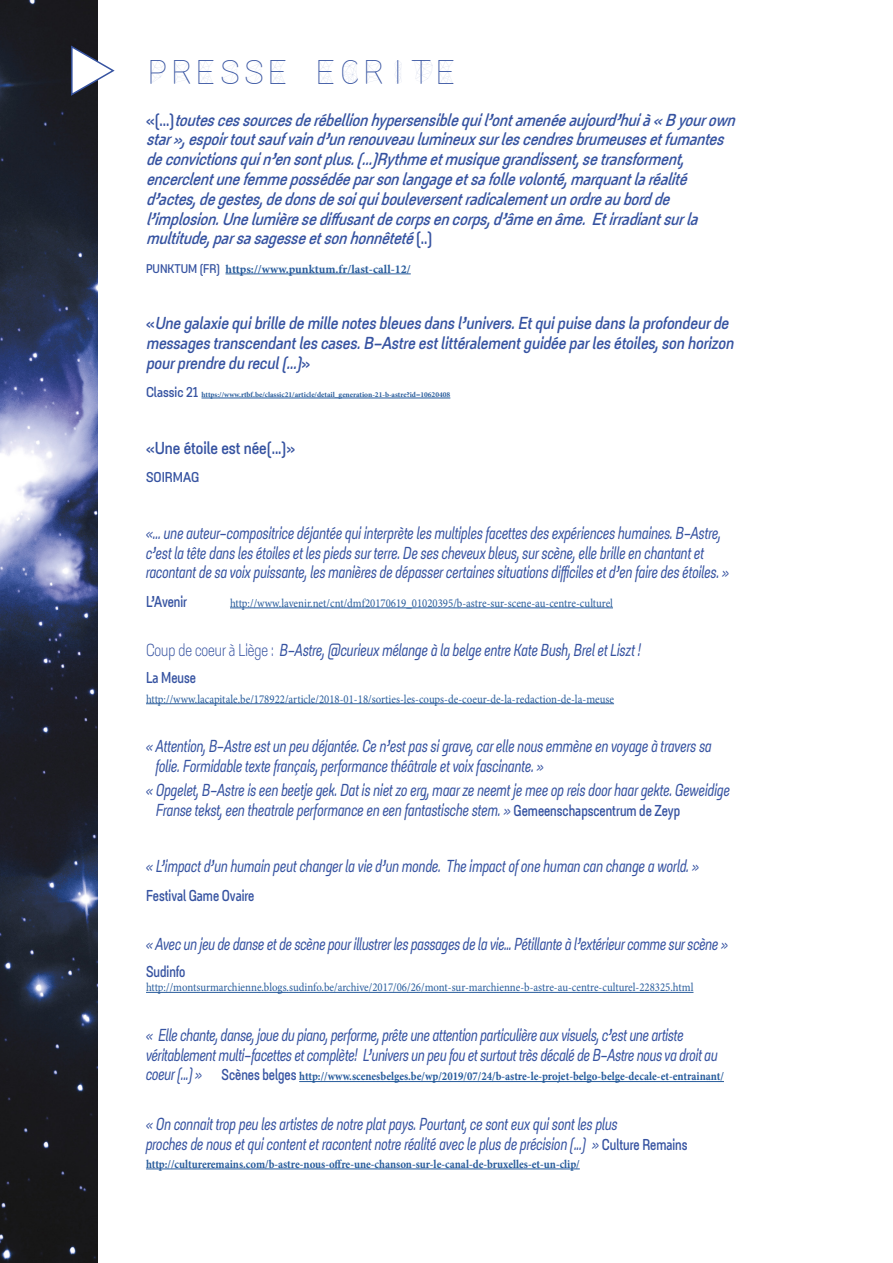
<style>
.page{position:relative;width:893px;height:1263px;background:#fff}
.page>*{position:absolute;margin:0;border:0;box-sizing:border-box;transform-origin:0 0}
.t1{font:24px "Amethyst";color:#3653a1}
.t2{font:italic 600 16.5px/19.8px "Itaca";color:#3653a1;scale:.9 1}
.t3{font:italic 700 16.5px/19.8px "Itaca";color:#3653a1}
.t4{font:700 16.5px "Itaca";color:#3653a1}
.t5{font:700 15px "Itaca";color:#3653a1;scale:.9 1}
.t6{font:700 13.5px "Itaca";color:#3653a1}
.t7{font:12px "Minion Pro";color:#275b9b;scale:.9 1}
.t8{font:700 12px "Minion Pro";color:#275b9b;scale:.9 1}
.t9{font:700 12px "Minion Pro";color:#275b9b}
.t10{font:700 7.5px "Minion Pro";color:#275b9b}
.s1{color:#fff}
.s2{font-style:normal}
.s3{font-family:"Itaca";color:#3653a1}
.s4{font-family:"Itaca";font-size:13.5px;color:#3653a1}
.s5{font-weight:400;font-style:normal}
.s6{font-weight:700;font-style:normal;font-size:15px}
.s7{font-family:"Itaca";font-weight:600;font-style:italic;font-size:16.5px;color:#3653a1}
.s8{font-family:"Itaca";font-size:15px;color:#3653a1}
</style>
<div class="page">
<img style="left:0;top:0;width:98px;height:1263px">
<hr style="left:226px;top:274px;width:185px;height:1px;background:#275b9b">
<hr style="left:202px;top:398px;width:248px;height:1px;background:#275b9b">
<hr style="left:230px;top:607px;width:383px;height:1px;background:#275b9b">
<hr style="left:146px;top:703px;width:468px;height:1px;background:#275b9b">
<hr style="left:146px;top:992px;width:547px;height:1px;background:#275b9b">
<hr style="left:299px;top:1081px;width:425px;height:1px;background:#275b9b">
<hr style="left:146px;top:1168px;width:434px;height:1px;background:#275b9b">
<svg style="left:70px;top:43px;width:45px;height:55px"></svg>
<h1 class="t1" style="left:68px;top:62px;width:391px"><span class="s1">◆</span> PRESSE ECRITE</h1>
<p class="t3" style="left:146px;top:109px;width:597px"><span class="s2">« ( . . . )</span> toutescessourcesderébellionhypersensiblequil’ontamenéeaujourd’huià«Byourown star», espoirtoutsaufvaind’unrenouveaulumineuxsurlescendresbrumeusesetfumantes deconvictionsquin’ensontplus.(...)Rythmeetmusiquegrandissent, setransforment, encerclentunefemmepossédéeparsonlangageetsafollevolonté, marquantlaréalité d’actes, degestes, dedonsdesoiquibouleversentradicalementunordreaubordde l’implosion.Unelumièresediffusantdecorpsencorps, d’âmeenâme.Etirradiantsurla multitude, parsasagesseetsonhonnêteté<span class="s2">( . . )</span></p>
<p class="t9" style="left:146px;top:260px;width:266px"><span class="s3">PUNKTUM (FR)</span> https://www.punktum.fr/last-call-12/</p>
<p class="t3" style="left:146px;top:312px;width:593px"><span class="s2">«</span> Unegalaxiequibrilledemillenotesbleuesdansl’univers.Etquipuisedanslaprofondeurde messagestranscendantlescases.B-Astreestlittéralementguidéeparlesétoiles, sonhorizon pourprendredurecul(...)<span class="s2">»</span></p>
<p class="t10" style="left:146px;top:389px;width:306px"><span class="s4">Classic 21</span> https://www.rtbf.be/classic21/article/detail_generation-21-b-astre?id=10620408</p>
<p class="t4" style="left:146px;top:434px;width:151px">«Une étoile est née(...)»</p>
<p class="t6" style="left:146px;top:466px;width:55px">SOIRMAG</p>
<p class="t2" style="left:146px;top:522px;width:649px">«... une auteur-compositrice déjantée qui interprète les multiples facettes des expériences humaines. B-Astre, c’est la tête dans les étoiles et les pieds sur terre. De ses cheveux bleus, sur scène, elle brille en chantant et racontant de sa voix puissante, les manières de dépasser certaines situations difficiles et d’en faire des étoiles. »</p>
<p class="t5" style="left:146px;top:589px;width:47px">L’Avenir</p>
<p class="t7" style="left:230px;top:595px;width:427px">http://www.lavenir.net/cnt/dmf20170619_01020395/b-astre-sur-scene-au-centre-culturel</p>
<p class="t2" style="left:146px;top:639px;width:552px"><span class="s5">Coup de coeur à Liège :</span> B-Astre, @curieux mélange à la belge entre Kate Bush, Brel et Liszt !</p>
<p class="t5" style="left:146px;top:665px;width:57px">La Meuse</p>
<p class="t7" style="left:146px;top:691px;width:521px">http://www.lacapitale.be/178922/article/2018-01-18/sorties-les-coups-de-coeur-de-la-redaction-de-la-meuse</p>
<p class="t2" style="left:156px;top:735px;width:619px;text-indent:-10px">« Attention, B-Astre est un peu déjantée. Ce n’est pas si grave, car elle nous emmène en voyage à travers sa folie. Formidable texte français, performance théâtrale et voix fascinante. »</p>
<p class="t2" style="left:156px;top:779px;width:639px;text-indent:-10px">« Opgelet, B-Astre is een beetje gek. Dat is niet zo erg, maar ze neemt je mee op reis door haar gekte. Geweidige<br>Franse tekst, een theatrale performance en een fantastische stem. » <span class="s6">Gemeenschapscentrum de Zeyp</span></p>
<p class="t2" style="left:146px;top:855px;width:616px">« L’impact d’un humain peut changer la vie d’un monde. The impact of one human can change a world. »</p>
<p class="t5" style="left:146px;top:883px;width:122px">Festival Game Ovaire</p>
<p class="t2" style="left:146px;top:933px;width:648px">« Avec un jeu de danse et de scène pour illustrer les passages de la vie… Pétillante à l’extérieur comme sur scène »</p>
<p class="t5" style="left:146px;top:959px;width:45px">Sudinfo</p>
<p class="t7" style="left:146px;top:979px;width:610px">http://montsurmarchienne.blogs.sudinfo.be/archive/2017/06/26/mont-sur-marchienne-b-astre-au-centre-culturel-228325.html</p>
<p class="t2" style="left:146px;top:1024px;width:637px">« Elle chante, danse, joue du piano, performe, prête une attention particulière aux visuels, c’est une artiste véritablement multi-facettes et complète! L’univers un peu fou et surtout très décalé de B-Astre nous va droit au</p>
<p class="t8" style="left:146px;top:1068px;width:644px"><span class="s7">coeur (...) »</span> <span class="s8">Scènes belges</span> http://www.scenesbelges.be/wp/2019/07/24/b-astre-le-projet-belgo-belge-decale-et-entrainant/</p>
<p class="t2" style="left:146px;top:1113px;width:603px">« On connait trop peu les artistes de notre plat pays. Pourtant, ce sont eux qui sont les plus<br>proches de nous et qui content et racontent notre réalité avec le plus de précision (...) » <span class="s6">Culture Remains</span></p>
<p class="t8" style="left:146px;top:1155px;width:483px">http://cultureremains.com/b-astre-nous-offre-une-chanson-sur-le-canal-de-bruxelles-et-un-clip/</p>
</div>
